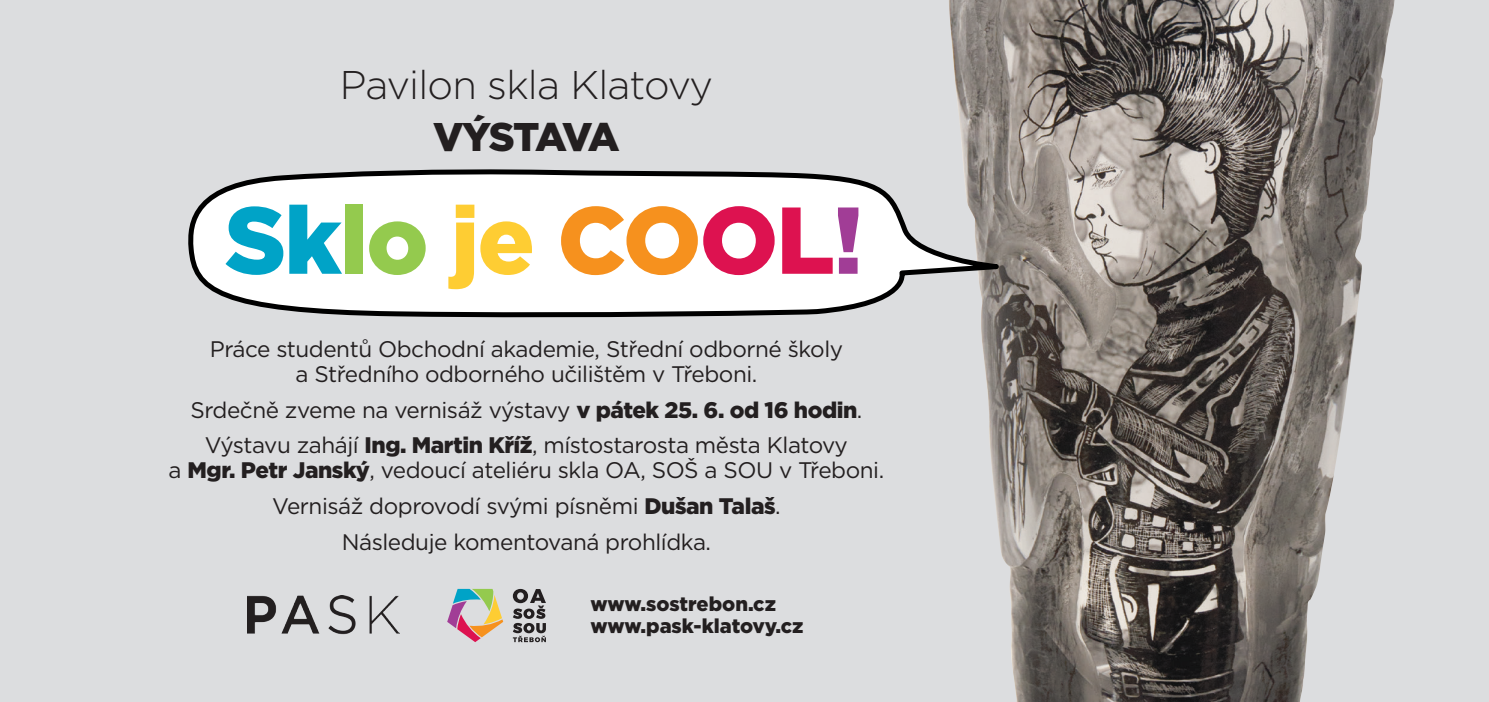
<style>
.page{position:relative;width:1489px;height:702px;background:#fff}
.page>*{position:absolute;margin:0;border:0;box-sizing:border-box;transform-origin:0 0}
.t1{font:900 94.75px "Gotham";letter-spacing:-.02em;color:#00a3c7}
.t2{font:300 40px "Gotham";letter-spacing:-.02em;color:#231f20}
.t3{font:900 40px "Gotham";letter-spacing:-.085em;color:#231f20}
.t4{font:22.5px/25px "Gotham";letter-spacing:-.02em;color:#231f20;text-align:center}
.t5{font:900 20px "Gotham";color:#231f20}
.s1{color:#94ca4e}
.s2{color:#fecd33}
.s3{color:#f6911e}
.s4{color:#dd1250}
.s5{color:#a13d96}
.s6{font-weight:900}
</style>
<div class="page">
<div style="left:0;top:0;width:1488px;height:702px;background:#dcdddf"></div>
<img style="left:949px;top:0;width:445px;height:702px">
<img style="left:247px;top:596px;width:152px;height:39px">
<svg style="left:513px;top:589px;width:33px;height:53px"></svg>
<svg style="left:447px;top:589px;width:56px;height:53px"></svg>
<svg style="left:189px;top:167px;width:812px;height:154px"></svg>
<p class="t2" style="left:340px;top:60px;width:375px">Pavilon skla Klatovy</p>
<p class="t3" style="left:433px;top:109px;width:188px">VÝSTAVA</p>
<p class="t1" style="left:225px;top:175px;width:640px">Sk<span class="s1">lo</span> <span class="s2">je</span> <span class="s3">CO</span><span class="s4">OL</span><span class="s5">!</span></p>
<p class="t4" style="left:210px;top:336px;width:634px">Práce studentů Obchodní akademie, Střední odborné školy a Středního odborného učilištěm v Třeboni.</p>
<p class="t4" style="left:190px;top:396px;width:673px">Srdečně zveme na vernisáž výstavy <span class="s6">v pátek 25. 6. od 16 hodin</span>.</p>
<p class="t4" style="left:169px;top:432px;width:717px">Výstavu zahájí <span class="s6">Ing. Martin Kříž</span>, místostarosta města Klatovy<br>a <span class="s6">Mgr. Petr Janský</span>, vedoucí ateliéru skla OA, SOŠ a SOU v Třeboni.</p>
<p class="t4" style="left:272px;top:493px;width:510px">Vernisáž doprovodí svými písněmi <span class="s6">Dušan Talaš</span>.</p>
<p class="t4" style="left:342px;top:528px;width:371px">Následuje komentovaná prohlídka.</p>
<p class="t5" style="left:590px;top:590px;width:187px">www.sostrebon.cz</p>
<p class="t5" style="left:590px;top:612px;width:215px">www.pask-klatovy.cz</p>
</div>
